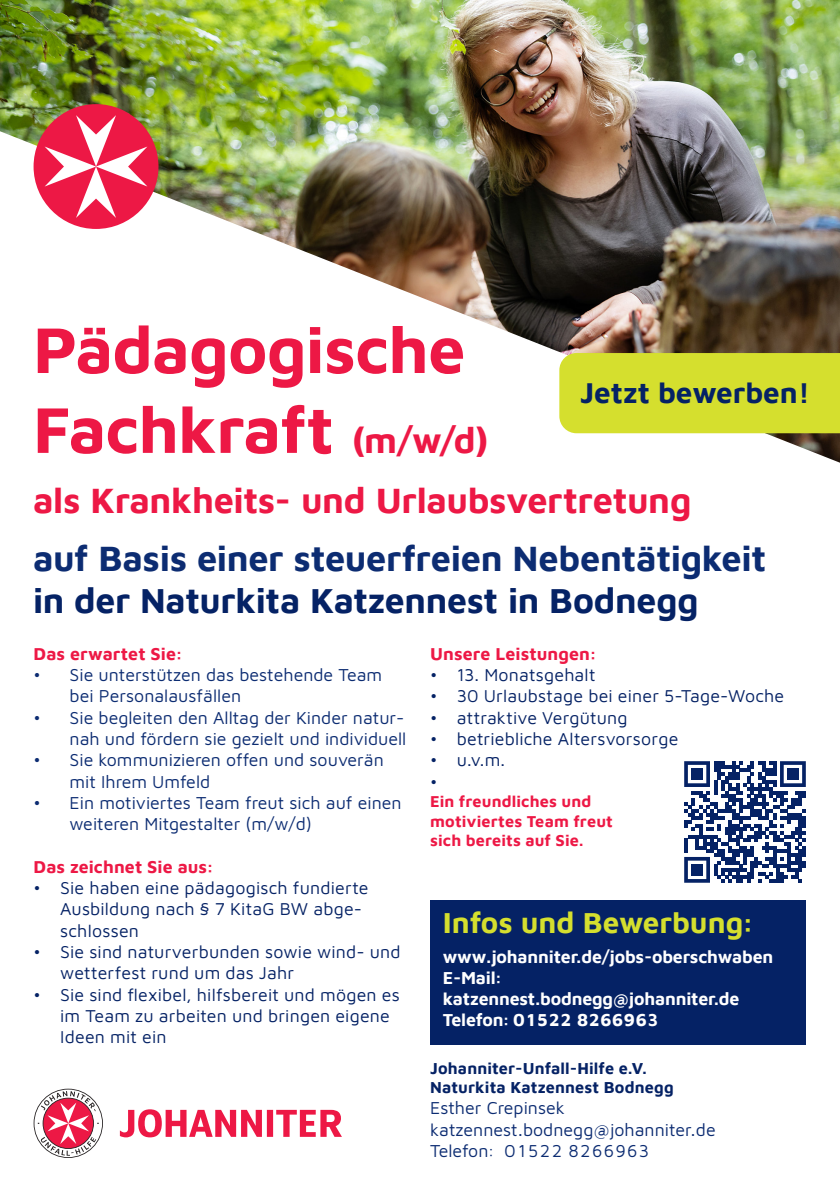
<style>
.page{position:relative;width:840px;height:1191px;background:#fff}
.page>*{position:absolute;margin:0;border:0;box-sizing:border-box;transform-origin:0 0}
.H1__Bold_oder_Medium{font:700 66.6px/79.8px "Maven Johanniter";letter-spacing:-.015em;color:#ed1845}
.H1__Bold_oder_Medium-2{font:700 36px "Maven Johanniter";letter-spacing:-.01em;color:#0c2c72}
.H1__Bold_oder_Medium-3{font:700 36px "Maven Johanniter";letter-spacing:-.01em;color:#ed1845}
.H1__Bold_oder_Medium-4{font:700 35.4px "Maven Johanniter";letter-spacing:-.01em;color:#052265}
.t1{font:700 29.6px "Maven Johanniter";color:#d5df2e}
.t2{font:700 29.6px "Maven Pro";color:#052265}
.t3{font:17.8px/21.2px "Maven Pro";letter-spacing:.01em;color:#052265}
.t4{font:17.8px/21.2px "Maven Johanniter";color:#0c2c72}
.t5{font:700 17.8px/21.2px "Maven Johanniter";letter-spacing:-.01em;color:#fff}
.Fließtext{font:700 17.8px "Maven Pro";letter-spacing:.005em;color:#ed1845}
.Fließtext-2{font:700 16.2px "Maven Pro";letter-spacing:.01em;color:#ed1845}
.Fließtext-3{font:700 16.2px "Maven Johanniter";letter-spacing:.005em;color:#052265}
.s1{font-size:36px}
</style>
<div class="page">
<img style="left:0;top:0;width:839px;height:463px">
<div style="left:34px;top:104px;width:124px;height:125px;background:#ed1845;border-radius:50%"></div>
<svg style="left:45px;top:115px;width:102px;height:103px"></svg>
<svg style="left:34px;top:1088px;width:308px;height:70px"></svg>
<div style="left:559px;top:353px;width:280px;height:80px;background:#d5df2e"></div>
<div style="left:430px;top:900px;width:375px;height:145px;background:#052265"></div>
<svg style="left:684px;top:761px;width:121px;height:122px"></svg>
<div style="left:691px;top:768px;width:11px;height:11px;background:#052265"></div>
<div style="left:787px;top:768px;width:11px;height:11px;background:#052265"></div>
<div style="left:691px;top:864px;width:11px;height:11px;background:#052265"></div>
<p class="H1__Bold_oder_Medium" style="left:33px;top:305px;width:456px">Pädagogische<br>Fachkraft <span class="s1">(m/w/d)</span></p>
<p class="H1__Bold_oder_Medium-3" style="left:33px;top:475px;width:659px">als Krankheits- und Urlaubsvertretung</p>
<p class="H1__Bold_oder_Medium-2" style="left:33px;top:532px;width:734px">auf Basis einer steuerfreien Nebentätigkeit</p>
<p class="H1__Bold_oder_Medium-4" style="left:33px;top:576px;width:666px">in der Naturkita Katzennest in Bodnegg</p>
<p class="t2" style="left:580px;top:372px;width:231px">Jetzt bewerben!</p>
<p class="Fließtext" style="left:34px;top:641px;width:151px">Das erwartet Sie:</p>
<p class="t4" style="left:70px;top:663px;width:314px;text-indent:-36px">• Sie unterstützen das bestehende Team bei Personalausfällen</p>
<p class="t4" style="left:34px;top:706px;width:374px;text-align:right">• Sie begleiten den Alltag der Kinder natur&shy;nah und fördern sie gezielt und individuell</p>
<p class="t4" style="left:70px;top:748px;width:315px;text-indent:-36px">• Sie kommunizieren offen und souverän mit Ihrem Umfeld</p>
<p class="t4" style="left:70px;top:791px;width:333px;text-indent:-36px">• Ein motiviertes Team freut sich auf einen weiteren Mitgestalter (m/w/d)</p>
<p class="Fließtext" style="left:34px;top:854px;width:182px">Das zeichnet Sie aus:</p>
<p class="t3" style="left:60px;top:876px;width:310px;text-indent:-27px">• Sie haben eine pädagogisch fundierte<br>Ausbildung nach § 7 KitaG BW abge&shy;schlossen</p>
<p class="t3" style="left:60px;top:940px;width:342px;text-indent:-27px">• Sie sind naturverbunden sowie wind- und wetterfest rund um das Jahr</p>
<p class="t3" style="left:60px;top:982px;width:341px;text-indent:-27px">• Sie sind flexibel, hilfsbereit und mögen es im Team zu arbeiten und bringen eigene<br>Ideen mit ein</p>
<p class="Fließtext" style="left:430px;top:641px;width:168px">Unsere Leistungen:</p>
<p class="t3" style="left:430px;top:663px;width:167px">• 13. Monatsgehalt</p>
<p class="t3" style="left:430px;top:684px;width:355px">• 30 Urlaubstage bei einer 5-Tage-Woche</p>
<p class="t3" style="left:430px;top:706px;width:199px">• attraktive Vergütung</p>
<p class="t3" style="left:430px;top:727px;width:249px">• betriebliche Altersvorsorge</p>
<p class="t3" style="left:430px;top:748px;width:77px">• u.v.m.</p>
<p class="t3" style="left:430px;top:769px;width:9px">•</p>
<p class="Fließtext-2" style="left:430px;top:790px;width:163px">Ein freundliches und</p>
<p class="Fließtext-2" style="left:430px;top:809px;width:184px">motiviertes Team freut</p>
<p class="Fließtext-2" style="left:430px;top:829px;width:155px">sich bereits auf Sie.</p>
<p class="t1" style="left:442px;top:901px;width:311px">Infos und Bewerbung:</p>
<p class="t5" style="left:442px;top:944px;width:332px">www.johanniter.de/jobs-oberschwaben</p>
<p class="t5" style="left:442px;top:965px;width:298px">E-Mail: katzennest.bodnegg@johanniter.de</p>
<p class="t5" style="left:442px;top:1008px;width:217px">Telefon: 01522 8266963</p>
<p class="Fließtext-3" style="left:430px;top:1056px;width:218px">Johanniter-Unfall-Hilfe e.V.</p>
<p class="Fließtext-3" style="left:430px;top:1076px;width:245px">Naturkita Katzennest Bodnegg</p>
<p class="t4" style="left:430px;top:1096px;width:136px">Esther Crepinsek</p>
<p class="t4" style="left:430px;top:1117px;width:287px">katzennest.bodnegg@johanniter.de</p>
<p class="t4" style="left:430px;top:1139px;width:221px">Telefon: 01522 8266963</p>
</div>
